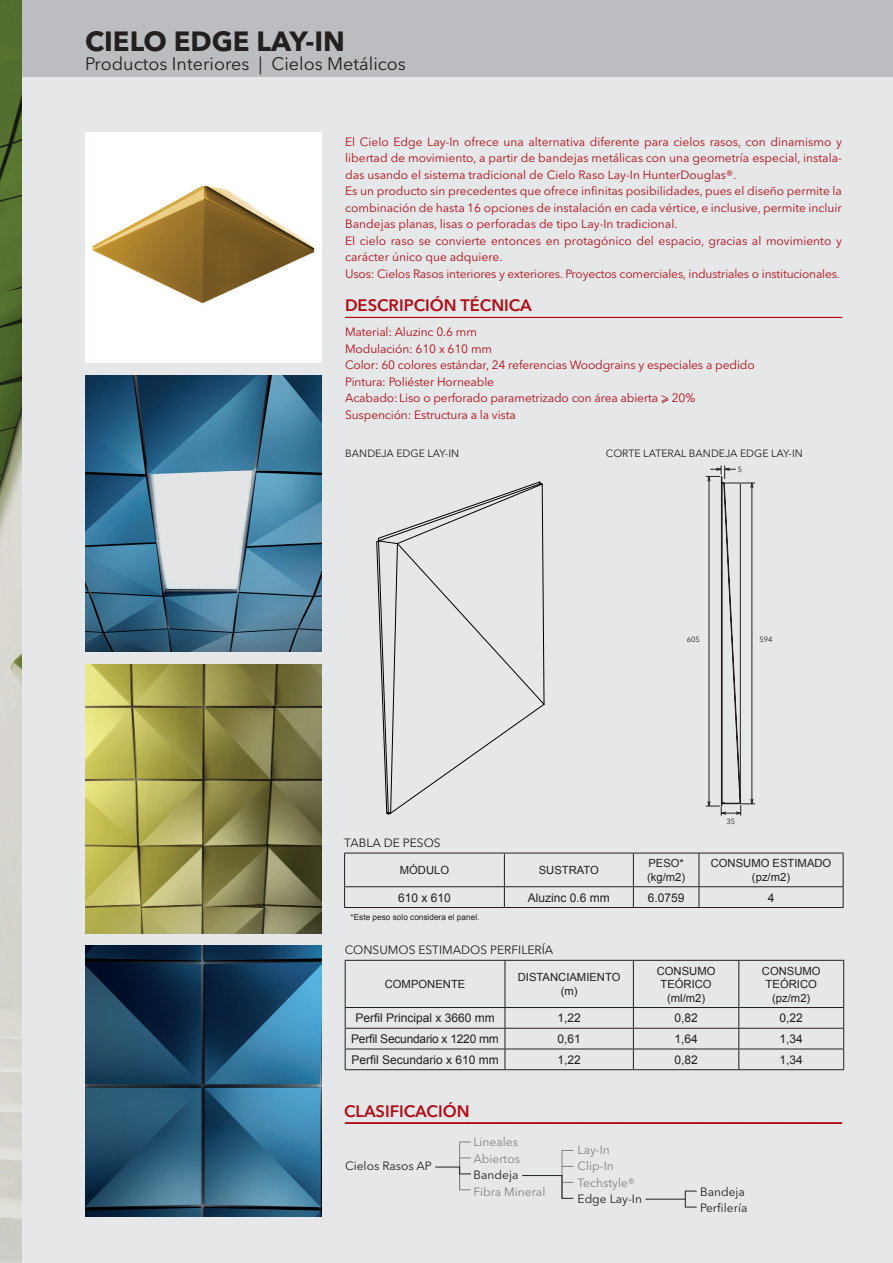
<style>
.page{position:relative;width:893px;height:1263px;background:#e6e7e9}
.page>*{position:absolute;margin:0;border:0;box-sizing:border-box;transform-origin:0 0}
.t1{font:700 27.6px "Avenir Next LT Pro";color:#231f20}
.t2{font:18px "Avenir Next LT Pro";color:#231f20}
.t3{font:600 16.5px "Avenir Next LT Pro";color:#b00d15}
.Texto_general{font:12px/16.5px "Avenir Next LT Pro";letter-spacing:-.01em;color:#b00d15;text-align:justify}
.t4{font:12px "Arial";color:#231f20}
.Texto_general-2{font:12px "Avenir Next LT Pro";color:#231f20}
.Texto_general-3{font:12px "Avenir Next LT Pro";color:#808285}
.t5{font:12px "Arial";letter-spacing:-.02em;color:#231f20}
.t6{font:11.25px/13.5px "Arial";color:#231f20;text-align:center}
.t7{font:10.5px "Avenir Next LT Pro";color:#231f20}
.t8{font:8.25px "Arial";color:#231f20}
.t9{font:7.5px "Avenir Next LT Pro";color:#231f20}
</style>
<div class="page">
<div style="left:0;top:0;width:893px;height:77px;background:#bcbdc0"></div>
<img style="left:0;top:0;width:21px;height:1263px">
<div style="left:85px;top:132px;width:237px;height:231px;background:#fff"></div>
<img style="left:92px;top:186px;width:224px;height:118px">
<img style="left:85px;top:664px;width:237px;height:269px">
<img style="left:85px;top:375px;width:237px;height:277px">
<img style="left:85px;top:945px;width:237px;height:271px">
<hr style="left:459px;top:1141px;width:1px;height:49px;background:#808285">
<hr style="left:562px;top:1150px;width:1px;height:48px;background:#808285">
<svg style="left:459px;top:1141px;width:12px;height:1px"></svg>
<svg style="left:685px;top:1191px;width:12px;height:17px"></svg>
<hr style="left:522px;top:1175px;width:40px;height:1px;background:#231f20">
<hr style="left:645px;top:1199px;width:41px;height:1px;background:#231f20">
<svg style="left:435px;top:1167px;width:36px;height:7px"></svg>
<svg style="left:562px;top:1175px;width:11px;height:24px"></svg>
<svg style="left:345px;top:1122px;width:497px;height:2px"></svg>
<svg style="left:345px;top:317px;width:497px;height:1px"></svg>
<hr style="left:344px;top:853px;width:160px;height:1px;background:#231f20">
<hr style="left:344px;top:853px;width:1px;height:33px;background:#231f20">
<hr style="left:504px;top:853px;width:129px;height:1px;background:#231f20">
<hr style="left:504px;top:853px;width:1px;height:33px;background:#231f20">
<hr style="left:633px;top:853px;width:66px;height:1px;background:#231f20">
<hr style="left:633px;top:853px;width:1px;height:33px;background:#231f20">
<hr style="left:699px;top:853px;width:144px;height:1px;background:#231f20">
<hr style="left:699px;top:853px;width:1px;height:33px;background:#231f20">
<hr style="left:843px;top:853px;width:1px;height:33px;background:#231f20">
<hr style="left:344px;top:886px;width:160px;height:1px;background:#231f20">
<svg style="left:344px;top:887px;width:1px;height:20px"></svg>
<hr style="left:504px;top:886px;width:129px;height:1px;background:#231f20">
<svg style="left:504px;top:887px;width:1px;height:20px"></svg>
<hr style="left:633px;top:886px;width:66px;height:1px;background:#231f20">
<svg style="left:633px;top:887px;width:1px;height:20px"></svg>
<hr style="left:699px;top:886px;width:144px;height:1px;background:#231f20">
<svg style="left:699px;top:887px;width:1px;height:20px"></svg>
<svg style="left:843px;top:887px;width:1px;height:20px"></svg>
<hr style="left:344px;top:907px;width:160px;height:1px;background:#231f20">
<hr style="left:504px;top:907px;width:129px;height:1px;background:#231f20">
<hr style="left:633px;top:907px;width:66px;height:1px;background:#231f20">
<hr style="left:699px;top:907px;width:144px;height:1px;background:#231f20">
<hr style="left:345px;top:960px;width:160px;height:1px;background:#231f20">
<hr style="left:345px;top:961px;width:1px;height:46px;background:#231f20">
<hr style="left:505px;top:960px;width:128px;height:1px;background:#231f20">
<hr style="left:505px;top:961px;width:1px;height:46px;background:#231f20">
<hr style="left:633px;top:960px;width:106px;height:1px;background:#231f20">
<hr style="left:633px;top:961px;width:1px;height:46px;background:#231f20">
<hr style="left:739px;top:960px;width:105px;height:1px;background:#231f20">
<hr style="left:738px;top:961px;width:1px;height:46px;background:#231f20">
<hr style="left:843px;top:961px;width:1px;height:46px;background:#231f20">
<hr style="left:345px;top:1007px;width:160px;height:1px;background:#231f20">
<hr style="left:505px;top:1007px;width:128px;height:1px;background:#231f20">
<hr style="left:633px;top:1007px;width:106px;height:1px;background:#231f20">
<hr style="left:739px;top:1007px;width:105px;height:1px;background:#231f20">
<hr style="left:345px;top:1028px;width:160px;height:1px;background:#231f20">
<hr style="left:505px;top:1028px;width:128px;height:1px;background:#231f20">
<hr style="left:633px;top:1028px;width:106px;height:1px;background:#231f20">
<hr style="left:739px;top:1028px;width:105px;height:1px;background:#231f20">
<hr style="left:345px;top:1048px;width:160px;height:1px;background:#231f20">
<svg style="left:345px;top:1008px;width:1px;height:61px"></svg>
<hr style="left:505px;top:1048px;width:128px;height:1px;background:#231f20">
<svg style="left:505px;top:1008px;width:1px;height:61px"></svg>
<hr style="left:633px;top:1048px;width:106px;height:1px;background:#231f20">
<svg style="left:633px;top:1008px;width:1px;height:61px"></svg>
<hr style="left:739px;top:1048px;width:105px;height:1px;background:#231f20">
<svg style="left:738px;top:1008px;width:1px;height:61px"></svg>
<svg style="left:843px;top:1008px;width:1px;height:61px"></svg>
<hr style="left:345px;top:1069px;width:160px;height:1px;background:#231f20">
<hr style="left:505px;top:1069px;width:128px;height:1px;background:#231f20">
<hr style="left:633px;top:1069px;width:106px;height:1px;background:#231f20">
<hr style="left:739px;top:1069px;width:105px;height:1px;background:#231f20">
<svg style="left:376px;top:481px;width:169px;height:334px"></svg>
<svg style="left:706px;top:466px;width:49px;height:350px"></svg>
<svg style="left:662px;top:399px;width:7px;height:4px"></svg>
<p class="t1" style="left:85px;top:24px;width:261px">CIELO EDGE LAY-IN</p>
<p class="t2" style="left:85px;top:53px;width:322px">Productos Interiores | Cielos Metálicos</p>
<p class="Texto_general" style="left:345px;top:133px;width:498px">El Cielo Edge Lay-In ofrece una alternativa diferente para cielos rasos, con dinamismo y libertad de movimiento, a partir de bandejas metálicas con una geometría especial, instala&shy;das usando el sistema tradicional de Cielo Raso Lay-In HunterDouglas®.</p>
<p class="Texto_general" style="left:345px;top:183px;width:498px">Es un producto sin precedentes que ofrece infinitas posibilidades, pues el diseño permite la combinación de hasta 16 opciones de instalación en cada vértice, e inclusive, permite incluir Bandejas planas, lisas o perforadas de tipo Lay-In tradicional.</p>
<p class="Texto_general" style="left:345px;top:232px;width:498px">El cielo raso se convierte entonces en protagónico del espacio, gracias al movimiento y carácter único que adquiere.</p>
<p class="Texto_general" style="left:345px;top:265px;width:496px">Usos: Cielos Rasos interiores y exteriores. Proyectos comerciales, industriales o institucionales.</p>
<p class="t3" style="left:345px;top:295px;width:188px">DESCRIPCIÓN TÉCNICA</p>
<p class="Texto_general" style="left:345px;top:324px;width:133px">Material: Aluzinc 0.6 mm</p>
<p class="Texto_general" style="left:345px;top:340px;width:148px">Modulación: 610 x 610 mm</p>
<p class="Texto_general" style="left:345px;top:357px;width:411px">Color: 60 colores estándar, 24 referencias Woodgrains y especiales a pedido</p>
<p class="Texto_general" style="left:345px;top:373px;width:150px">Pintura: Poliéster Horneable</p>
<p class="Texto_general" style="left:345px;top:390px;width:352px">Acabado:Liso o perforado parametrizado con área abierta &gt; 20%</p>
<p class="Texto_general" style="left:345px;top:406px;width:172px">Suspención: Estructura a la vista</p>
<p class="t7" style="left:345px;top:447px;width:115px">BANDEJA EDGE LAY-IN</p>
<p class="t7" style="left:606px;top:447px;width:198px">CORTE LATERAL BANDEJA EDGE LAY-IN</p>
<p class="t9" style="left:738px;top:464px;width:6px">5</p>
<p class="t9" style="left:687px;top:634px;width:15px">605</p>
<p class="t9" style="left:759px;top:634px;width:15px">594</p>
<p class="Texto_general-2" style="left:344px;top:835px;width:98px">TABLA DE PESOS</p>
<p class="t6" style="left:400px;top:863px;width:51px">MÓDULO</p>
<p class="t6" style="left:539px;top:863px;width:62px">SUSTRATO</p>
<p class="t6" style="left:648px;top:857px;width:37px">PESO*</p>
<p class="t6" style="left:647px;top:870px;width:40px">(kg/m2)</p>
<p class="t9" style="left:726px;top:817px;width:10px">35</p>
<p class="t6" style="left:711px;top:857px;width:122px">CONSUMO ESTIMADO (pz/m2)</p>
<p class="t4" style="left:398px;top:889px;width:54px">610 x 610</p>
<p class="t4" style="left:528px;top:889px;width:84px">Aluzinc 0.6 mm</p>
<p class="t4" style="left:648px;top:889px;width:38px">6.0759</p>
<p class="t4" style="left:768px;top:889px;width:8px">4</p>
<p class="t8" style="left:351px;top:911px;width:130px">*Este peso solo considera el panel.</p>
<p class="Texto_general-2" style="left:345px;top:942px;width:210px">CONSUMOS ESTIMADOS PERFILERÍA</p>
<p class="t6" style="left:385px;top:977px;width:82px">COMPONENTE</p>
<p class="t6" style="left:518px;top:971px;width:104px">DISTANCIAMIENTO (m)</p>
<p class="t6" style="left:657px;top:964px;width:60px">CONSUMO</p>
<p class="t6" style="left:660px;top:977px;width:53px">TEÓRICO</p>
<p class="t6" style="left:667px;top:991px;width:40px">(ml/m2)</p>
<p class="t6" style="left:762px;top:964px;width:60px">CONSUMO</p>
<p class="t6" style="left:766px;top:977px;width:53px">TEÓRICO</p>
<p class="t6" style="left:772px;top:991px;width:40px">(pz/m2)</p>
<p class="t4" style="left:355px;top:1010px;width:141px">Perfil Principal x 3660 mm</p>
<p class="t4" style="left:557px;top:1010px;width:25px">1,22</p>
<p class="t4" style="left:674px;top:1010px;width:25px">0,82</p>
<p class="t4" style="left:780px;top:1010px;width:25px">0,22</p>
<p class="t5" style="left:351px;top:1031px;width:149px">Perfil Secundario x 1220 mm</p>
<p class="t4" style="left:557px;top:1031px;width:25px">0,61</p>
<p class="t4" style="left:674px;top:1031px;width:25px">1,64</p>
<p class="t4" style="left:780px;top:1031px;width:25px">1,34</p>
<p class="t4" style="left:351px;top:1052px;width:149px">Perfil Secundario x 610 mm</p>
<p class="t4" style="left:557px;top:1052px;width:25px">1,22</p>
<p class="t4" style="left:674px;top:1052px;width:25px">0,82</p>
<p class="t4" style="left:780px;top:1052px;width:25px">1,34</p>
<p class="t3" style="left:344px;top:1101px;width:127px">CLASIFICACIÓN</p>
<p class="Texto_general-2" style="left:345px;top:1159px;width:88px">Cielos Rasos AP</p>
<p class="Texto_general-3" style="left:473px;top:1135px;width:46px">Lineales</p>
<p class="Texto_general-3" style="left:473px;top:1151px;width:48px">Abiertos</p>
<p class="Texto_general-2" style="left:473px;top:1168px;width:46px">Bandeja</p>
<p class="Texto_general-3" style="left:473px;top:1184px;width:73px">Fibra Mineral</p>
<p class="Texto_general-3" style="left:578px;top:1142px;width:34px">Lay-In</p>
<p class="Texto_general-3" style="left:578px;top:1159px;width:38px">Clip-In</p>
<p class="Texto_general-3" style="left:578px;top:1175px;width:59px">Techstyle®</p>
<p class="Texto_general-2" style="left:578px;top:1192px;width:66px">Edge Lay-In</p>
<p class="Texto_general-2" style="left:700px;top:1184px;width:46px">Bandeja</p>
<p class="Texto_general-2" style="left:700px;top:1201px;width:49px">Perfilería</p>
</div>
